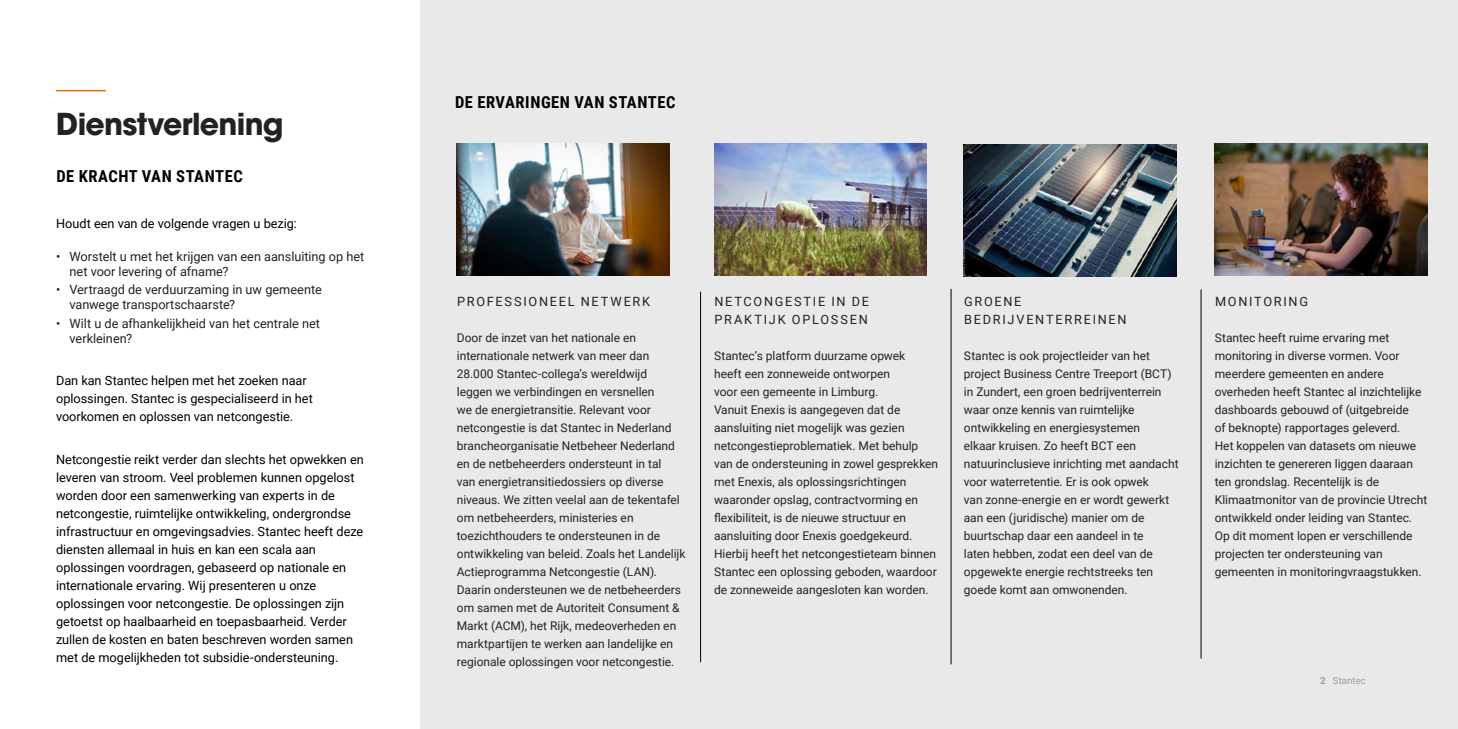
<style>
.page{position:relative;width:1458px;height:729px;background:#fff}
.page>*{position:absolute;margin:0;border:0;box-sizing:border-box;transform-origin:0 0}
.t1{font:700 30px "ITC Avant Garde Pro";letter-spacing:-.025em;color:#222}
.t2{font:700 16.5px "Roboto Condensed";letter-spacing:.035em;color:#000}
.t3{font:12.75px/18px "Roboto";letter-spacing:-.005em;color:#000}
.t4{font:12.75px/15px "Roboto";color:#222}
.t5{font:12.75px/18px "Roboto";letter-spacing:.135em;color:#222}
.t6{font:12px/18px "Roboto";letter-spacing:-.005em;color:#222}
.t7{font:9.75px "Roboto";color:#a1a1a1}
.s1{font-weight:700}
</style>
<div class="page">
<div style="left:421px;top:1px;width:1037px;height:728px;background:#e9e9e9"></div>
<hr style="left:56px;top:90px;width:50px;height:1px;background:#ed7000">
<hr style="left:700px;top:292px;width:1px;height:370px;background:#000">
<hr style="left:951px;top:289px;width:1px;height:375px;background:#000">
<hr style="left:1201px;top:289px;width:1px;height:369px;background:#000">
<img style="left:1215px;top:144px;width:212px;height:131px">
<img style="left:714px;top:144px;width:213px;height:131px">
<img style="left:964px;top:144px;width:213px;height:132px">
<img style="left:457px;top:144px;width:212px;height:132px">
<h1 class="t1" style="left:56px;top:104px;width:229px">Dienstverlening</h1>
<h2 class="t2" style="left:56px;top:164px;width:188px">DE KRACHT VAN STANTEC</h2>
<p class="t3" style="left:56px;top:214px;width:242px">Houdt een van de volgende vragen u bezig:</p>
<p class="t4" style="left:70px;top:248px;width:296px;text-indent:-14px">• Worstelt u met het krijgen van een aansluiting op het net voor levering of afname?</p>
<p class="t4" style="left:70px;top:282px;width:254px;text-indent:-14px">• Vertraagd de verduurzaming in uw gemeente vanwege transportschaarste?</p>
<p class="t4" style="left:70px;top:315px;width:252px;text-indent:-14px">• Wilt u de afhankelijkheid van het centrale net verkleinen?</p>
<p class="t3" style="left:56px;top:371px;width:258px">Dan kan Stantec helpen met het zoeken naar oplossingen. Stantec is gespecialiseerd in het voorkomen en oplossen van netcongestie.</p>
<p class="t3" style="left:56px;top:450px;width:309px">Netcongestie reikt verder dan slechts het opwekken en leveren van stroom. Veel problemen kunnen opgelost worden door een samenwerking van experts in de netcongestie, ruimtelijke ontwikkeling, ondergrondse infrastructuur en omgevingsadvies. Stantec heeft deze diensten allemaal in huis en kan een scala aan oplossingen voordragen, gebaseerd op nationale en internationale ervaring. Wij presenteren u onze oplossingen voor netcongestie. De oplossingen zijn getoetst op haalbaarheid en toepasbaarheid. Verder zullen de kosten en baten beschreven worden samen met de mogelijkheden tot subsidie-ondersteuning.</p>
<h2 class="t2" style="left:455px;top:91px;width:222px">DE ERVARINGEN VAN STANTEC</h2>
<p class="t5" style="left:457px;top:292px;width:195px">PROFESSIONEEL NETWERK</p>
<p class="t6" style="left:457px;top:328px;width:230px">Door de inzet van het nationale en internationale netwerk van meer dan 28.000 Stantec-collega’s wereldwijd leggen we verbindingen en versnellen<br>we de energietransitie. Relevant voor netcongestie is dat Stantec in Nederland brancheorganisatie Netbeheer Nederland en de netbeheerders ondersteunt in tal<br>van energietransitiedossiers op diverse niveaus. We zitten veelal aan de tekentafel om netbeheerders, ministeries en toezichthouders te ondersteunen in de ontwikkeling van beleid. Zoals het Landelijk Actieprogramma Netcongestie (LAN).<br>Daarin ondersteunen we de netbeheerders om samen met de Autoriteit Consument &amp; Markt (ACM), het Rijk, medeoverheden en marktpartijen te werken aan landelijke en regionale oplossingen voor netcongestie.</p>
<p class="t5" style="left:714px;top:292px;width:156px">NETCONGESTIE IN DE<br>PRAKTIJK OPLOSSEN</p>
<p class="t6" style="left:714px;top:346px;width:226px">Stantec’s platform duurzame opwek<br>heeft een zonneweide ontworpen<br>voor een gemeente in Limburg.<br>Vanuit Enexis is aangegeven dat de aansluiting niet mogelijk was gezien netcongestieproblematiek. Met behulp van de ondersteuning in zowel gesprekken met Enexis, als oplossingsrichtingen waaronder opslag, contractvorming en flexibiliteit, is de nieuwe structuur en aansluiting door Enexis goedgekeurd.<br>Hierbij heeft het netcongestieteam binnen Stantec een oplossing geboden, waardoor de zonneweide aangesloten kan worden.</p>
<p class="t5" style="left:964px;top:292px;width:164px">GROENE<br>BEDRIJVENTERREINEN</p>
<p class="t6" style="left:964px;top:346px;width:216px">Stantec is ook projectleider van het project Business Centre Treeport (BCT) in Zundert, een groen bedrijventerrein waar onze kennis van ruimtelijke ontwikkeling en energiesystemen<br>elkaar kruisen. Zo heeft BCT een natuurinclusieve inrichting met aandacht voor waterretentie. Er is ook opwek<br>van zonne-energie en er wordt gewerkt aan een (juridische) manier om de buurtschap daar een aandeel in te<br>laten hebben, zodat een deel van de opgewekte energie rechtstreeks ten goede komt aan omwonenden.</p>
<p class="t5" style="left:1215px;top:292px;width:95px">MONITORING</p>
<p class="t6" style="left:1215px;top:328px;width:214px">Stantec heeft ruime ervaring met monitoring in diverse vormen. Voor meerdere gemeenten en andere overheden heeft Stantec al inzichtelijke dashboards gebouwd of (uitgebreide<br>of beknopte) rapportages geleverd.<br>Het koppelen van datasets om nieuwe inzichten te genereren liggen daaraan ten grondslag. Recentelijk is de Klimaatmonitor van de provincie Utrecht ontwikkeld onder leiding van Stantec.<br>Op dit moment lopen er verschillende projecten ter ondersteuning van gemeenten in monitoringvraagstukken.</p>
<p class="t7" style="left:1320px;top:674px;width:47px"><span class="s1">2</span> Stantec</p>
</div>
